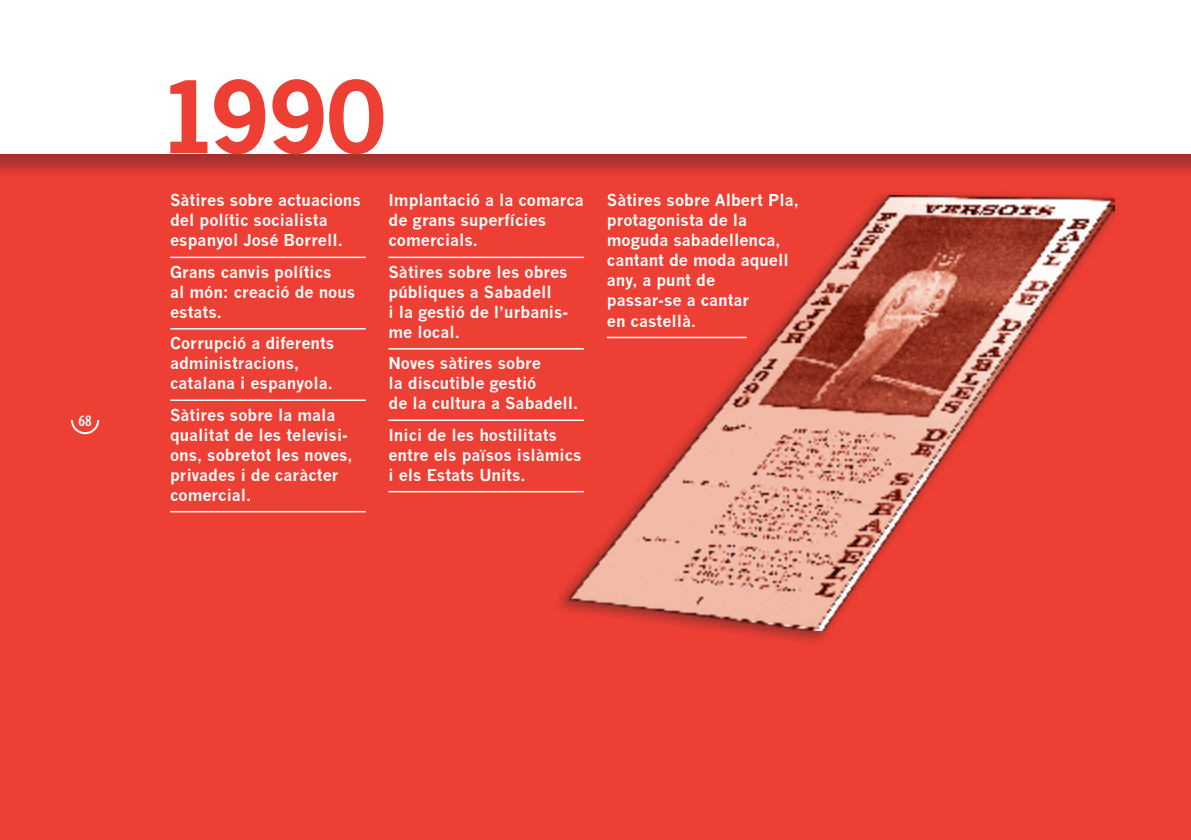
<style>
.page{position:relative;width:1191px;height:840px;background:#fff}
.page>*{position:absolute;margin:0;border:0;box-sizing:border-box;transform-origin:0 0}
.t1{font:700 93.8px "News Gothic Std";color:#ee3f34}
.t2{font:700 16px/20px "News Gothic";color:#fff}
.t3{font:600 condensed 16px "Myriad Pro";color:#fff}
</style>
<div class="page">
<div style="left:0;top:0;width:1191px;height:839px;background:#ee3f34"></div>
<div style="left:0;top:0;width:1191px;height:216px;background:#231f20;opacity:.4"></div>
<div style="left:0;top:0;width:1191px;height:153px;background:#fff"></div>
<div style="left:71px;top:405px;width:28px;height:29px;border:2px solid #fff;border-radius:50%"></div>
<div style="left:68px;top:404px;width:33px;height:16px;background:#ee3f34"></div>
<div style="left:550px;top:186px;width:606px;height:495px;background:#ee3f34"></div>
<img style="left:569px;top:196px;width:545px;height:434px">
<hr style="left:170px;top:256px;width:196px;height:2px;background:#fff">
<hr style="left:170px;top:328px;width:196px;height:1px;background:#fff">
<hr style="left:170px;top:399px;width:196px;height:2px;background:#fff">
<hr style="left:170px;top:510px;width:196px;height:2px;background:#fff">
<hr style="left:388px;top:256px;width:196px;height:2px;background:#fff">
<hr style="left:388px;top:348px;width:196px;height:1px;background:#fff">
<hr style="left:388px;top:419px;width:196px;height:2px;background:#fff">
<hr style="left:388px;top:490px;width:196px;height:2px;background:#fff">
<hr style="left:607px;top:336px;width:139px;height:2px;background:#fff">
<p class="t3" style="left:79px;top:411px;width:15px">68</p>
<p class="t1" style="left:160px;top:56px;width:227px">1990</p>
<p class="t2" style="left:170px;top:190px;width:192px">Sàtires sobre actuacions del polític socialista espanyol José Borrell.</p>
<p class="t2" style="left:170px;top:261px;width:187px">Grans canvis polítics<br>al món: creació de nous estats.</p>
<p class="t2" style="left:170px;top:333px;width:166px">Corrupció a diferents administracions, catalana i espanyola.</p>
<p class="t2" style="left:170px;top:404px;width:184px">Sàtires sobre la mala qualitat de les televisi&shy;ons, sobretot les noves, privades i de caràcter comercial.</p>
<p class="t2" style="left:388px;top:190px;width:197px">Implantació a la comarca de grans superfícies comercials.</p>
<p class="t2" style="left:388px;top:261px;width:181px">Sàtires sobre les obres públiques a Sabadell<br>i la gestió de l’urbanis&shy;me local.</p>
<p class="t2" style="left:388px;top:353px;width:191px">Noves sàtires sobre<br>la discutible gestió<br>de la cultura a Sabadell.</p>
<p class="t2" style="left:388px;top:424px;width:195px">Inici de les hostilitats entre els països islàmics i els Estats Units.</p>
<p class="t2" style="left:607px;top:190px;width:193px">Sàtires sobre Albert Pla, protagonista de la moguda sabadellenca, cantant de moda aquell any, a punt de<br>passar-se a cantar<br>en castellà.</p>
</div>
